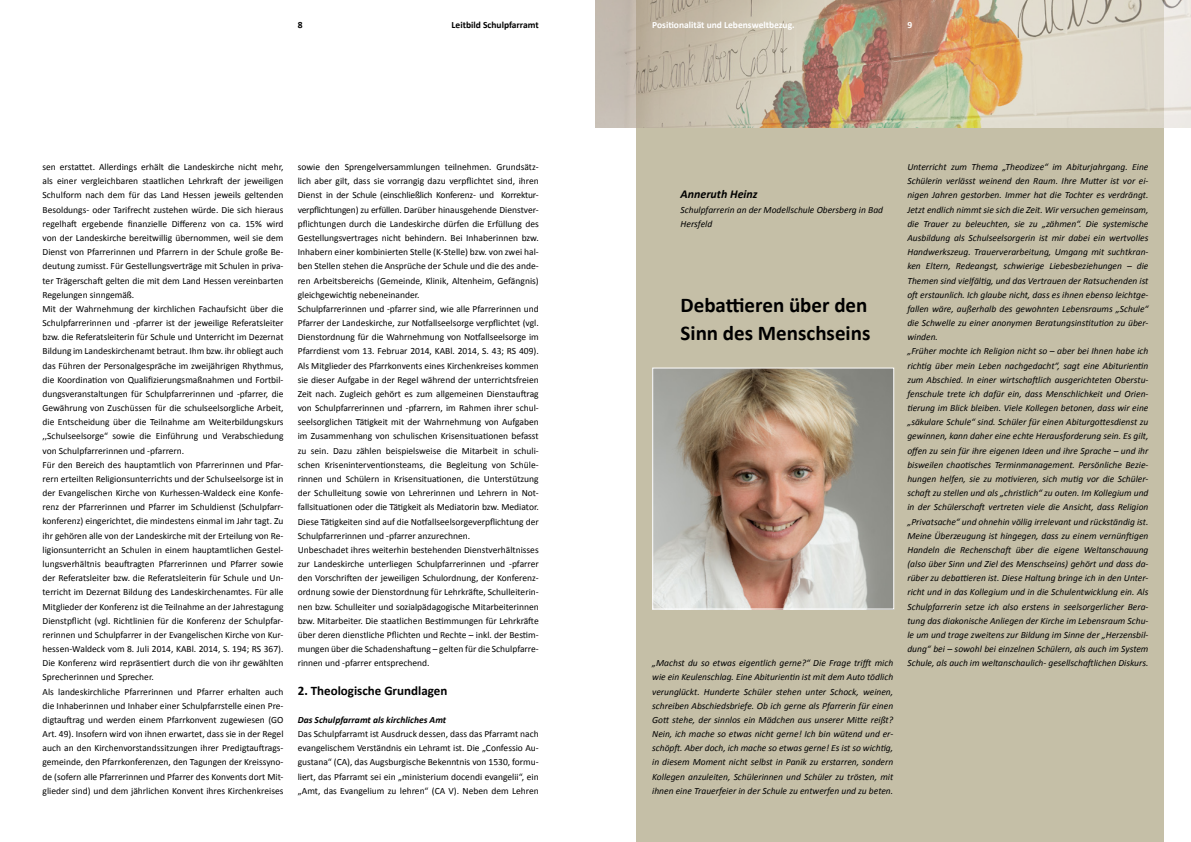
<style>
.page{position:relative;width:1191px;height:842px;background:#fff}
.page>*{position:absolute;margin:0;border:0;box-sizing:border-box;transform-origin:0 0}
.t1{font:700 21px/28.4px "Calibri";color:#000}
.t2{font:700 13px "Calibri";color:#000}
.t3{font:italic 700 12px "Calibri";color:#000}
.t4{font:9.5px/14.2px "Calibri";color:#000}
.t5{font:italic 9.5px/14.2px "Calibri";color:#000}
.t6{font:700 9.5px "Calibri";color:#fff}
.t7{font:italic 700 9.5px "Calibri";color:#000}
.t8{font:700 9.5px "Calibri";color:#000}
</style>
<div class="page">
<div style="left:636px;top:0;width:527px;height:842px;background:#c5bfa7"></div>
<img style="left:595px;top:0;width:596px;height:128px">
<img style="left:654px;top:370px;width:238px;height:237px">
<div style="left:652px;top:368px;width:242px;height:241px;border:1px solid #fff"></div>
<p class="t8" style="left:298px;top:19px;width:6px">8</p>
<p class="t8" style="left:451px;top:19px;width:89px">Leitbild Schulpfarramt</p>
<p class="t6" style="left:652px;top:19px;width:144px">Positionalität und Lebensweltbezug.</p>
<p class="t6" style="left:907px;top:19px;width:6px">9</p>
<p class="t4" style="left:43px;top:160px;width:242px">sen erstattet. Allerdings erhält die Landeskirche nicht mehr, als einer vergleichbaren staatlichen Lehrkraft der jeweiligen Schulform nach dem für das Land Hessen jeweils geltenden Besoldungs- oder Tarifrecht zustehen würde. Die sich hieraus regelhaft ergebende finanzielle Differenz von ca. 15% wird von der Landeskirche bereitwillig übernommen, weil sie dem Dienst von Pfarrerinnen und Pfarrern in der Schule große Be&shy;deutung zumisst. Für Gestellungsverträge mit Schulen in priva&shy;ter Trägerschaft gelten die mit dem Land Hessen vereinbarten Regelungen sinngemäß.<br>Mit der Wahrnehmung der kirchlichen Fachaufsicht über die Schulpfarrerinnen und -pfarrer ist der jeweilige Referatsleiter bzw. die Referatsleiterin für Schule und Unterricht im Dezernat Bildung im Landeskirchenamt betraut. Ihm bzw. ihr obliegt auch das Führen der Personalgespräche im zweijährigen Rhythmus, die Koordination von Qualifizierungsmaßnahmen und Fortbil&shy;dungsveranstaltungen für Schulpfarrerinnen und -pfarrer, die Gewährung von Zuschüssen für die schulseelsorgliche Arbeit, die Entscheidung über die Teilnahme am Weiterbildungskurs ,,Schulseelsorge“ sowie die Einführung und Verabschiedung von Schulpfarrerinnen und -pfarrern.<br>Für den Bereich des hauptamtlich von Pfarrerinnen und Pfar&shy;rern erteilten Religionsunterrichts und der Schulseelsorge ist in der Evangelischen Kirche von Kurhessen-Waldeck eine Konfe&shy;renz der Pfarrerinnen und Pfarrer im Schuldienst (Schulpfarr&shy;konferenz) eingerichtet, die mindestens einmal im Jahr tagt. Zu ihr gehören alle von der Landeskirche mit der Erteilung von Re&shy;ligionsunterricht an Schulen in einem hauptamtlichen Gestel&shy;lungsverhältnis beauftragten Pfarrerinnen und Pfarrer sowie der Referatsleiter bzw. die Referatsleiterin für Schule und Un&shy;terricht im Dezernat Bildung des Landeskirchenamtes. Für alle Mitglieder der Konferenz ist die Teilnahme an der Jahrestagung Dienstpflicht (vgl. Richtlinien für die Konferenz der Schulpfar&shy;rerinnen und Schulpfarrer in der Evangelischen Kirche von Kur&shy;hessen-Waldeck vom 8. Juli 2014, KABl. 2014, S. 194; RS 367).<br>Die Konferenz wird repräsentiert durch die von ihr gewählten Sprecherinnen und Sprecher.<br>Als landeskirchliche Pfarrerinnen und Pfarrer erhalten auch die Inhaberinnen und Inhaber einer Schulpfarrstelle einen Pre&shy;digtauftrag und werden einem Pfarrkonvent zugewiesen (GO Art. 49). Insofern wird von ihnen erwartet, dass sie in der Regel auch an den Kirchenvorstandssitzungen ihrer Predigtauftrags&shy;gemeinde, den Pfarrkonferenzen, den Tagungen der Kreissyno&shy;de (sofern alle Pfarrerinnen und Pfarrer des Konvents dort Mit&shy;glieder sind) und dem jährlichen Konvent ihres Kirchenkreises</p>
<p class="t4" style="left:298px;top:160px;width:242px">sowie den Sprengelversammlungen teilnehmen. Grundsätz&shy;lich aber gilt, dass sie vorrangig dazu verpflichtet sind, ihren Dienst in der Schule (einschließlich Konferenz- und Korrektur&shy;verpflichtungen) zu erfüllen. Darüber hinausgehende Dienstver&shy;pflichtungen durch die Landeskirche dürfen die Erfüllung des Gestellungsvertrages nicht behindern. Bei Inhaberinnen bzw.<br>Inhabern einer kombinierten Stelle (K-Stelle) bzw. von zwei hal&shy;ben Stellen stehen die Ansprüche der Schule und die des ande&shy;ren Arbeitsbereichs (Gemeinde, Klinik, Altenheim, Gefängnis) gleichgewichtig nebeneinander.<br>Schulpfarrerinnen und -pfarrer sind, wie alle Pfarrerinnen und Pfarrer der Landeskirche, zur Notfallseelsorge verpflichtet (vgl.<br>Dienstordnung für die Wahrnehmung von Notfallseelsorge im Pfarrdienst vom 13. Februar 2014, KABl. 2014, S. 43; RS 409).<br>Als Mitglieder des Pfarrkonvents eines Kirchenkreises kommen sie dieser Aufgabe in der Regel während der unterrichtsfreien Zeit nach. Zugleich gehört es zum allgemeinen Dienstauftrag von Schulpfarrerinnen und -pfarrern, im Rahmen ihrer schul&shy;seelsorglichen Tätigkeit mit der Wahrnehmung von Aufgaben im Zusammenhang von schulischen Krisensituationen befasst zu sein. Dazu zählen beispielsweise die Mitarbeit in schuli&shy;schen Kriseninterventionsteams, die Begleitung von Schüle&shy;rinnen und Schülern in Krisensituationen, die Unterstützung der Schulleitung sowie von Lehrerinnen und Lehrern in Not&shy;fallsituationen oder die Tätigkeit als Mediatorin bzw. Mediator.<br>Diese Tätigkeiten sind auf die Notfallseelsorgeverpflichtung der Schulpfarrerinnen und -pfarrer anzurechnen.<br>Unbeschadet ihres weiterhin bestehenden Dienstverhältnisses zur Landeskirche unterliegen Schulpfarrerinnen und -pfarrer den Vorschriften der jeweiligen Schulordnung, der Konferenz&shy;ordnung sowie der Dienstordnung für Lehrkräfte, Schulleiterin&shy;nen bzw. Schulleiter und sozialpädagogische Mitarbeiterinnen bzw. Mitarbeiter. Die staatlichen Bestimmungen für Lehrkräfte über deren dienstliche Pflichten und Rechte – inkl. der Bestim&shy;mungen über die Schadenshaftung – gelten für die Schulpfarre&shy;rinnen und -pfarrer entsprechend.</p>
<h2 class="t2" style="left:298px;top:682px;width:151px">2. Theologische Grundlagen</h2>
<p class="t7" style="left:298px;top:714px;width:150px">Das Schulpfarramt als kirchliches Amt</p>
<p class="t4" style="left:298px;top:727px;width:242px;text-align:justify">Das Schulpfarramt ist Ausdruck dessen, dass das Pfarramt nach evangelischem Verständnis ein Lehramt ist. Die „Confessio Au&shy;gustana“ (CA), das Augsburgische Bekenntnis von 1530, formu&shy;liert, das Pfarramt sei ein „ministerium docendi evangelii“, ein „Amt, das Evangelium zu lehren“ (CA V). Neben dem Lehren</p>
<p class="t3" style="left:680px;top:187px;width:79px">Anneruth Heinz</p>
<p class="t5" style="left:680px;top:202px;width:204px">Schulpfarrerin an der Modellschule Obersberg in Bad<br>Hersfeld</p>
<h1 class="t1" style="left:680px;top:291px;width:191px">Debattieren über den<br>Sinn des Menschseins</h1>
<p class="t5" style="left:652px;top:655px;width:242px;text-align:justify">„Machst du so etwas eigentlich gerne?“ Die Frage trifft mich wie ein Keulenschlag. Eine Abiturientin ist mit dem Auto tödlich verunglückt. Hunderte Schüler stehen unter Schock, weinen, schreiben Abschiedsbriefe. Ob ich gerne als Pfarrerin für einen Gott stehe, der sinnlos ein Mädchen aus unserer Mitte reißt?<br>Nein, ich mache so etwas nicht gerne! Ich bin wütend und er&shy;schöpft. Aber doch, ich mache so etwas gerne! Es ist so wichtig, in diesem Moment nicht selbst in Panik zu erstarren, sondern Kollegen anzuleiten, Schülerinnen und Schüler zu trösten, mit ihnen eine Trauerfeier in der Schule zu entwerfen und zu beten.</p>
<p class="t5" style="left:907px;top:159px;width:242px">Unterricht zum Thema „Theodizee“ im Abiturjahrgang. Eine Schülerin verlässt weinend den Raum. Ihre Mutter ist vor ei&shy;nigen Jahren gestorben. Immer hat die Tochter es verdrängt.<br>Jetzt endlich nimmt sie sich die Zeit. Wir versuchen gemeinsam, die Trauer zu beleuchten, sie zu „zähmen“. Die systemische Ausbildung als Schulseelsorgerin ist mir dabei ein wertvolles Handwerkszeug. Trauerverarbeitung, Umgang mit suchtkran&shy;ken Eltern, Redeangst, schwierige Liebesbeziehungen – die Themen sind vielfältig, und das Vertrauen der Ratsuchenden ist oft erstaunlich. Ich glaube nicht, dass es ihnen ebenso leichtge&shy;fallen wäre, außerhalb des gewohnten Lebensraums „Schule“ die Schwelle zu einer anonymen Beratungsinstitution zu über&shy;winden.<br>„Früher mochte ich Religion nicht so – aber bei Ihnen habe ich richtig über mein Leben nachgedacht“, sagt eine Abiturientin zum Abschied. In einer wirtschaftlich ausgerichteten Oberstu&shy;fenschule trete ich dafür ein, dass Menschlichkeit und Orien&shy;tierung im Blick bleiben. Viele Kollegen betonen, dass wir eine „säkulare Schule“ sind. Schüler für einen Abiturgottesdienst zu gewinnen, kann daher eine echte Herausforderung sein. Es gilt, offen zu sein für ihre eigenen Ideen und ihre Sprache – und ihr bisweilen chaotisches Terminmanagement. Persönliche Bezie&shy;hungen helfen, sie zu motivieren, sich mutig vor die Schüler&shy;schaft zu stellen und als „christlich“ zu outen. Im Kollegium und in der Schülerschaft vertreten viele die Ansicht, dass Religion „Privatsache“ und ohnehin völlig irrelevant und rückständig ist.<br>Meine Überzeugung ist hingegen, dass zu einem vernünftigen Handeln die Rechenschaft über die eigene Weltanschauung (also über Sinn und Ziel des Menschseins) gehört und dass da&shy;rüber zu debattieren ist. Diese Haltung bringe ich in den Unter&shy;richt und in das Kollegium und in die Schulentwicklung ein. Als Schulpfarrerin setze ich also erstens in seelsorgerlicher Bera&shy;tung das diakonische Anliegen der Kirche im Lebensraum Schu&shy;le um und trage zweitens zur Bildung im Sinne der „Herzensbil&shy;dung“ bei – sowohl bei einzelnen Schülern, als auch im System Schule, als auch im weltanschaulich- gesellschaftlichen Diskurs.</p>
</div>
